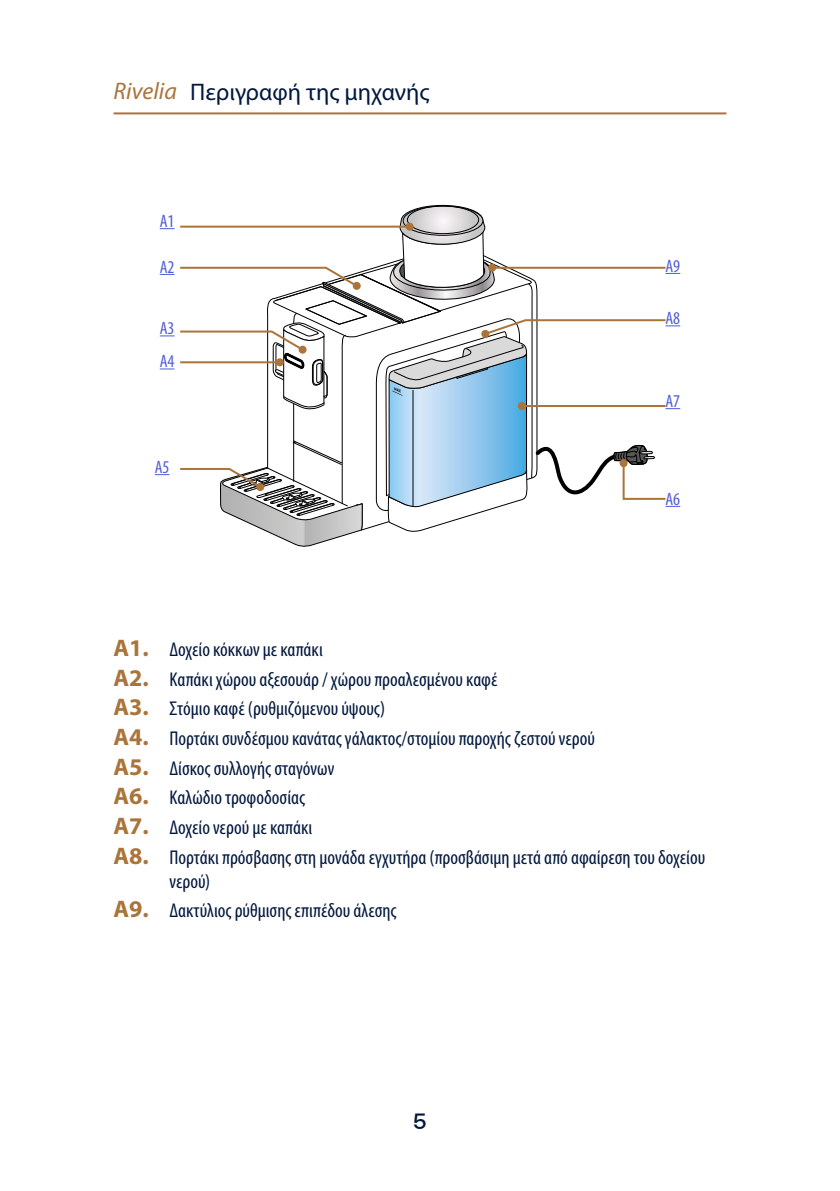
<style>
.page{position:relative;width:840px;height:1191px;background:#fff}
.page>*{position:absolute;margin:0;border:0;box-sizing:border-box;transform-origin:0 0}
.t1{font:24px "Myriad Pro";color:#02183e}
.t2{font:500 22px "De Longhi Sans";color:#02183e}
.t3{font:condensed 20px/29.6px "Myriad Pro";color:#02183e}
.t4{font:condensed 18px/33px "Myriad Pro";color:#4f5cd6}
.s1{font-style:italic;color:#aa743a}
.s2{font-weight:700;font-stretch:normal;font-size:24px;color:#aa743a}
</style>
<div class="page">
<hr style="left:113px;top:112px;width:613px;height:2px;background:#aa743a">
<svg style="left:155px;top:205px;width:524px;height:342px"></svg>
<p class="t1" style="left:113px;top:77px;width:317px"><span class="s1">Rivelia</span> Περιγραφή της μηχανής</p>
<p class="t4" style="left:160px;top:204px;width:16px">A1</p>
<p class="t4" style="left:160px;top:250px;width:16px">A2</p>
<p class="t4" style="left:160px;top:311px;width:16px">A3<br>A4</p>
<p class="t4" style="left:155px;top:450px;width:16px">A5</p>
<p class="t4" style="left:665px;top:249px;width:16px">A9</p>
<p class="t4" style="left:665px;top:301px;width:16px">A8</p>
<p class="t4" style="left:665px;top:384px;width:16px">A7</p>
<p class="t4" style="left:665px;top:482px;width:16px">A6</p>
<p class="t3" style="left:113px;top:634px;width:593px"><span class="s2">A1.</span> Δοχείο κόκκων με καπάκι<br><span class="s2">A2.</span> Καπάκι χώρου αξεσουάρ / χώρου προαλεσμένου καφέ<br><span class="s2">A3.</span> Στόμιο καφέ (ρυθμιζόμενου ύψους)<br><span class="s2">A4.</span> Πορτάκι συνδέσμου κανάτας γάλακτος/στομίου παροχής ζεστού νερού<br><span class="s2">A5.</span> Δίσκος συλλογής σταγόνων<br><span class="s2">A6.</span> Καλώδιο τροφοδοσίας<br><span class="s2">A7.</span> Δοχείο νερού με καπάκι<br><span class="s2">A8.</span> Πορτάκι πρόσβασης στη μονάδα εγχυτήρα (προσβάσιμη μετά από αφαίρεση του δοχείου</p>
<p class="t3" style="left:113px;top:866px;width:284px;text-indent:56px">νερού)<br><span class="s2">A9.</span> Δακτύλιος ρύθμισης επιπέδου άλεσης</p>
<p class="t2" style="left:413px;top:1108px;width:16px">5</p>
</div>
